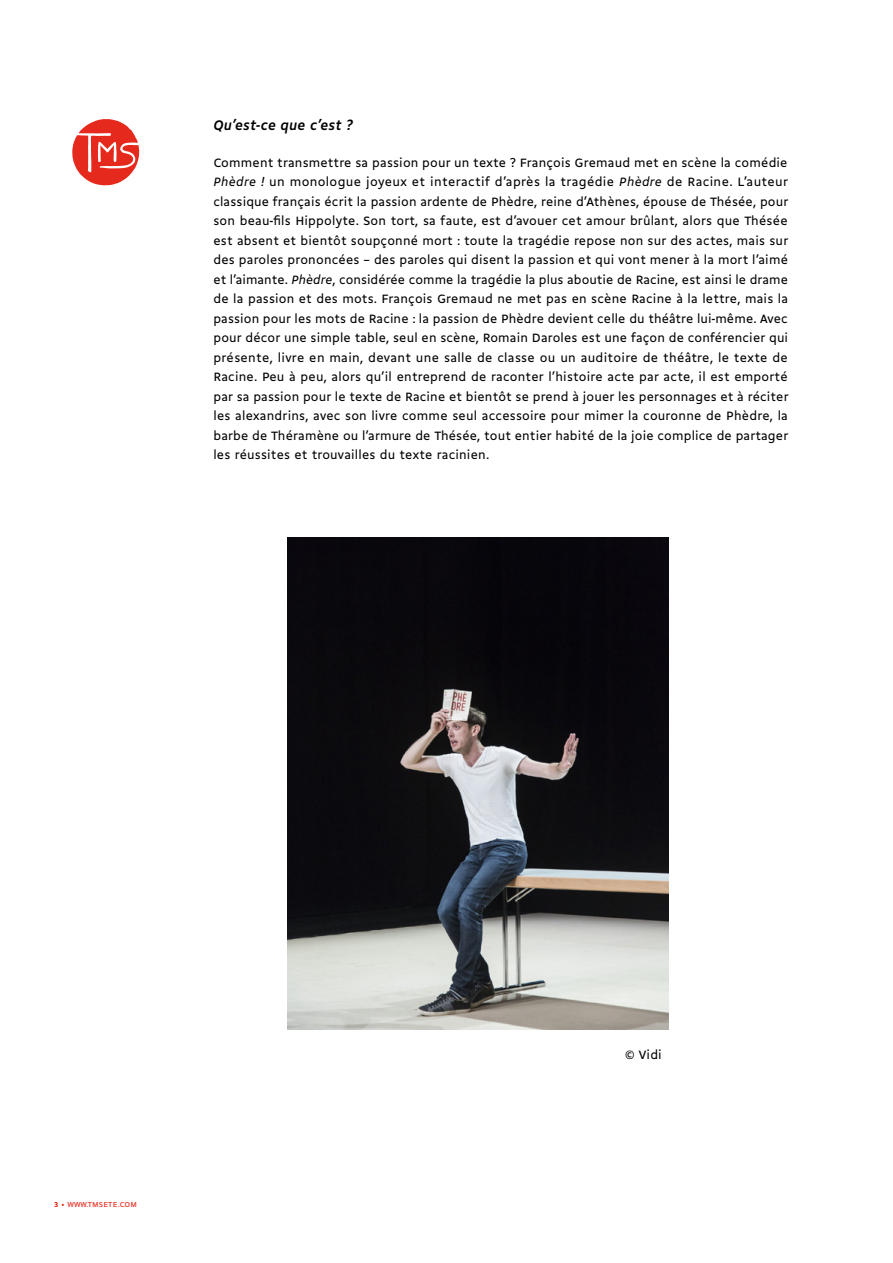
<style>
.page{position:relative;width:893px;height:1263px;background:#fff}
.page>*{position:absolute;margin:0;border:0;box-sizing:border-box;transform-origin:0 0}
.t1{font:italic 700 15px "Gemeli";letter-spacing:.015em;color:#000}
.t2{font:13.05px/19.5px "Gemeli";letter-spacing:.015em;color:#000;text-align:justify}
.t3{font:7.5px "Gemeli Micro";letter-spacing:.01em;color:#e52a1d}
.s1{font-style:italic}
.s2{font-weight:700}
</style>
<div class="page">
<svg style="left:72px;top:119px;width:67px;height:66px"></svg>
<img style="left:288px;top:538px;width:381px;height:491px">
<p class="t1" style="left:213px;top:115px;width:141px">Qu’est-ce que c’est ?</p>
<p class="t2" style="left:213px;top:152px;width:577px">Comment transmettre sa passion pour un texte ? François Gremaud met en scène la comédie <span class="s1">Phèdre !</span> un monologue joyeux et interactif d’après la tragédie <span class="s1">Phèdre</span> de Racine. L’auteur classique français écrit la passion ardente de Phèdre, reine d’Athènes, épouse de Thésée, pour son beau-fils Hippolyte. Son tort, sa faute, est d’avouer cet amour brûlant, alors que Thésée est absent et bientôt soupçonné mort : toute la tragédie repose non sur des actes, mais sur des paroles prononcées – des paroles qui disent la passion et qui vont mener à la mort l’aimé et l’aimante. <span class="s1">Phèdre</span>, considérée comme la tragédie la plus aboutie de Racine, est ainsi le drame de la passion et des mots. François Gremaud ne met pas en scène Racine à la lettre, mais la passion pour les mots de Racine : la passion de Phèdre devient celle du théâtre lui-même. Avec pour décor une simple table, seul en scène, Romain Daroles est une façon de conférencier qui présente, livre en main, devant une salle de classe ou un auditoire de théâtre, le texte de Racine. Peu à peu, alors qu’il entreprend de raconter l’histoire acte par acte, il est emporté par sa passion pour le texte de Racine et bientôt se prend à jouer les personnages et à réciter les alexandrins, avec son livre comme seul accessoire pour mimer la couronne de Phèdre, la barbe de Théramène ou l’armure de Thésée, tout entier habité de la joie complice de partager les réussites et trouvailles du texte racinien.</p>
<p class="t3" style="left:54px;top:1199px;width:85px"><span class="s2">3</span> • WWW.TMSETE.COM</p>
<p class="t2" style="left:625px;top:1044px;width:38px">© Vidi</p>
</div>
